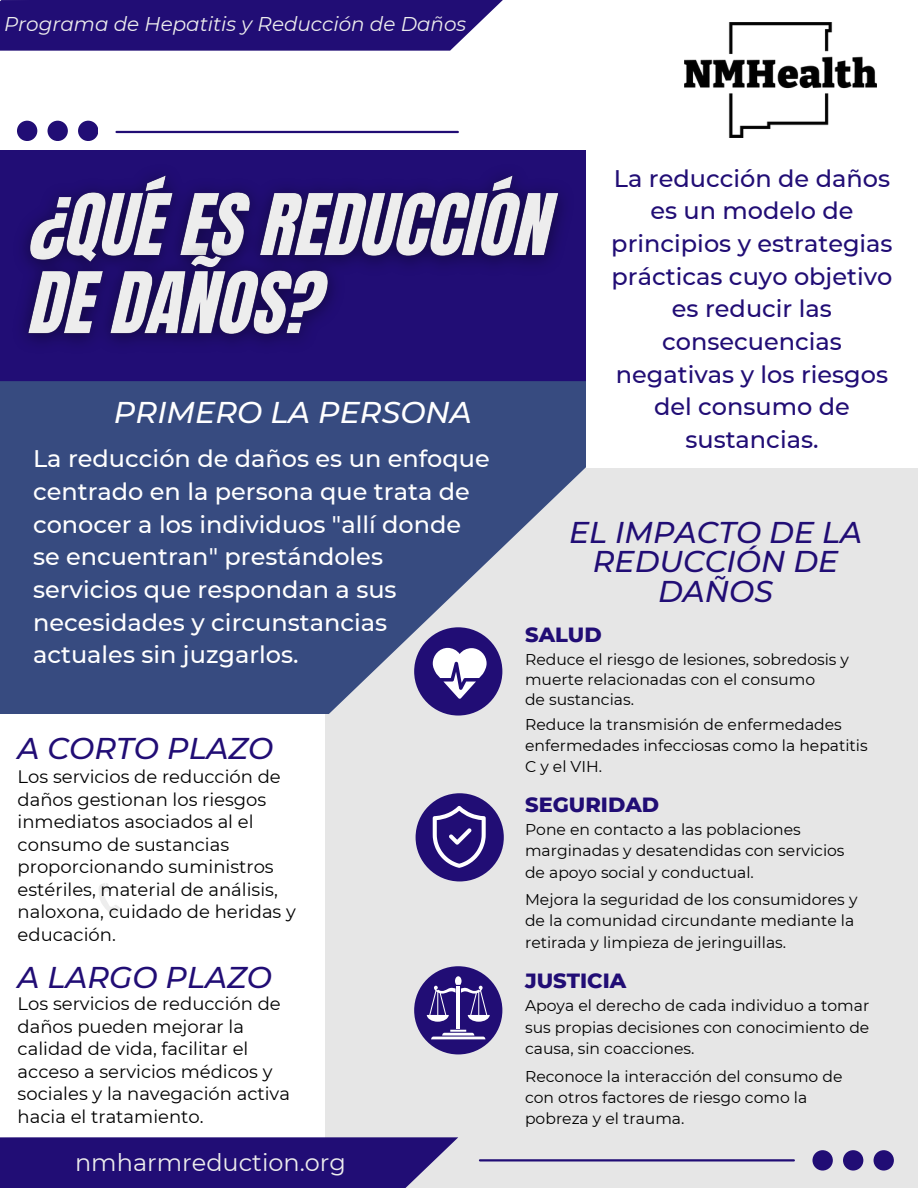
<style>
.page{position:relative;width:918px;height:1188px;background:#fff}
.page>*{position:absolute;margin:0;border:0;box-sizing:border-box;transform-origin:0 0}
.t1{font:italic 500 30px/29.2px "Montserrat";color:#210d75;text-align:center}
.t2{font:italic 500 30px "Montserrat";color:#fff}
.t3{font:500 24px/32.7px "Montserrat";color:#fff}
.t4{font:500 24px/32.7px "Montserrat";color:#210d75;text-align:center}
.t5{font:24px "Montserrat";color:#ededed}
.t6{font:800 21px "Montserrat";color:#210d75}
.t7{font:italic 19.95px "Montserrat";color:#ededed}
.t8{font:18px/22.5px "Montserrat";color:#000}
.t9{font:15.6px/21.3px "Montserrat";color:#000}
</style>
<div class="page">
<div style="left:325px;top:468px;width:593px;height:720px;background:#e6e6e6"></div>
<div style="left:0;top:150px;width:918px;height:275px;background:#210d75"></div>
<svg style="left:0;top:381px;width:586px;height:333px;background:#4e608d"></svg>
<div style="left:414px;top:627px;width:88px;height:89px;background:#210d75;border-radius:50%"></div>
<div style="left:416px;top:793px;width:88px;height:88px;background:#210d75;border-radius:50%"></div>
<div style="left:414px;top:966px;width:88px;height:88px;background:#210d75;border-radius:50%"></div>
<svg style="left:0;top:1137px;width:458px;height:51px;background:#2d1a7c"></svg>
<svg style="left:0;top:0;width:503px;height:51px;background:#2e1b7d"></svg>
<hr style="left:117px;top:131px;width:341px;height:2px;background:#210d75">
<svg style="left:99px;top:883px;width:23px;height:31px"></svg>
<hr style="left:480px;top:1159px;width:314px;height:2px;background:#210d75">
<svg style="left:17px;top:121px;width:81px;height:20px"></svg>
<svg style="left:812px;top:1150px;width:81px;height:20px"></svg>
<svg style="left:433px;top:648px;width:54px;height:51px"></svg>
<svg style="left:433px;top:806px;width:53px;height:62px"></svg>
<hr style="left:457px;top:989px;width:3px;height:40px;background:#fff">
<svg style="left:431px;top:1030px;width:55px;height:9px"></svg>
<svg style="left:427px;top:976px;width:63px;height:46px"></svg>
<div style="left:586px;top:141px;width:332px;height:327px;background:#fff"></div>
<img style="left:684px;top:22px;width:193px;height:116px">
<img style="left:24px;top:175px;width:539px;height:168px">
<p class="t7" style="left:4px;top:12px;width:464px">Programa de Hepatitis y Reducción de Daños</p>
<p class="t2" style="left:114px;top:394px;width:360px">PRIMERO LA PERSONA</p>
<h5 class="t3" style="left:33px;top:442px;width:458px">La reducción de daños es un enfoque centrado en la persona que trata de conocer a los individuos "allí donde se encuentran" prestándoles servicios que respondan a sus necesidades y circunstancias actuales sin juzgarlos.</h5>
<p class="t1" style="left:18px;top:734px;width:257px">A CORTO PLAZO</p>
<p class="t8" style="left:18px;top:766px;width:280px">Los servicios de reducción de daños gestionan los riesgos inmediatos asociados al el consumo de sustancias proporcionando suministros estériles, material de análisis, naloxona, cuidado de heridas y educación.</p>
<p class="t1" style="left:18px;top:962px;width:256px">A LARGO PLAZO</p>
<h5 class="t8" style="left:18px;top:993px;width:274px">Los servicios de reducción de daños pueden mejorar la calidad de vida, facilitar el acceso a servicios médicos y sociales y la navegación activa hacia el tratamiento.</h5>
<p class="t5" style="left:75px;top:1148px;width:272px">nmharmreduction.org</p>
<p class="t4" style="left:611px;top:162px;width:283px">La reducción de daños es un modelo de principios y estrategias prácticas cuyo objetivo es reducir las consecuencias negativas y los riesgos del consumo de sustancias.</p>
<p class="t1" style="left:569px;top:518px;width:294px">EL IMPACTO DE LA<br>REDUCCIÓN DE<br>DAÑOS</p>
<p class="t6" style="left:525px;top:622px;width:78px">SALUD</p>
<h3 class="t9" style="left:525px;top:649px;width:326px;line-height:20.2px">Reduce el riesgo de lesiones, sobredosis y muerte relacionadas con el consumo</h3>
<h2 class="t9" style="left:525px;top:689px;width:111px">de sustancias.</h2>
<h3 class="t9" style="left:525px;top:713px;width:344px">Reduce la transmisión de enfermedades enfermedades infecciosas como la hepatitis<br>C y el VIH.</h3>
<p class="t6" style="left:525px;top:792px;width:136px">SEGURIDAD</p>
<h5 class="t9" style="left:525px;top:819px;width:321px">Pone en contacto a las poblaciones marginadas y desatendidas con servicios de apoyo social y conductual.</h5>
<p class="t9" style="left:525px;top:889px;width:334px">Mejora la seguridad de los consumidores y de la comunidad circundante mediante la retirada y limpieza de jeringuillas.</p>
<p class="t6" style="left:525px;top:968px;width:103px">JUSTICIA</p>
<h2 class="t9" style="left:525px;top:995px;width:346px;text-align:justify">Apoya el derecho de cada individuo a tomar sus propias decisiones con conocimiento de causa, sin coacciones.</h2>
<p class="t9" style="left:525px;top:1065px;width:319px">Reconoce la interacción del consumo de con otros factores de riesgo como la pobreza y el trauma.</p>
</div>
